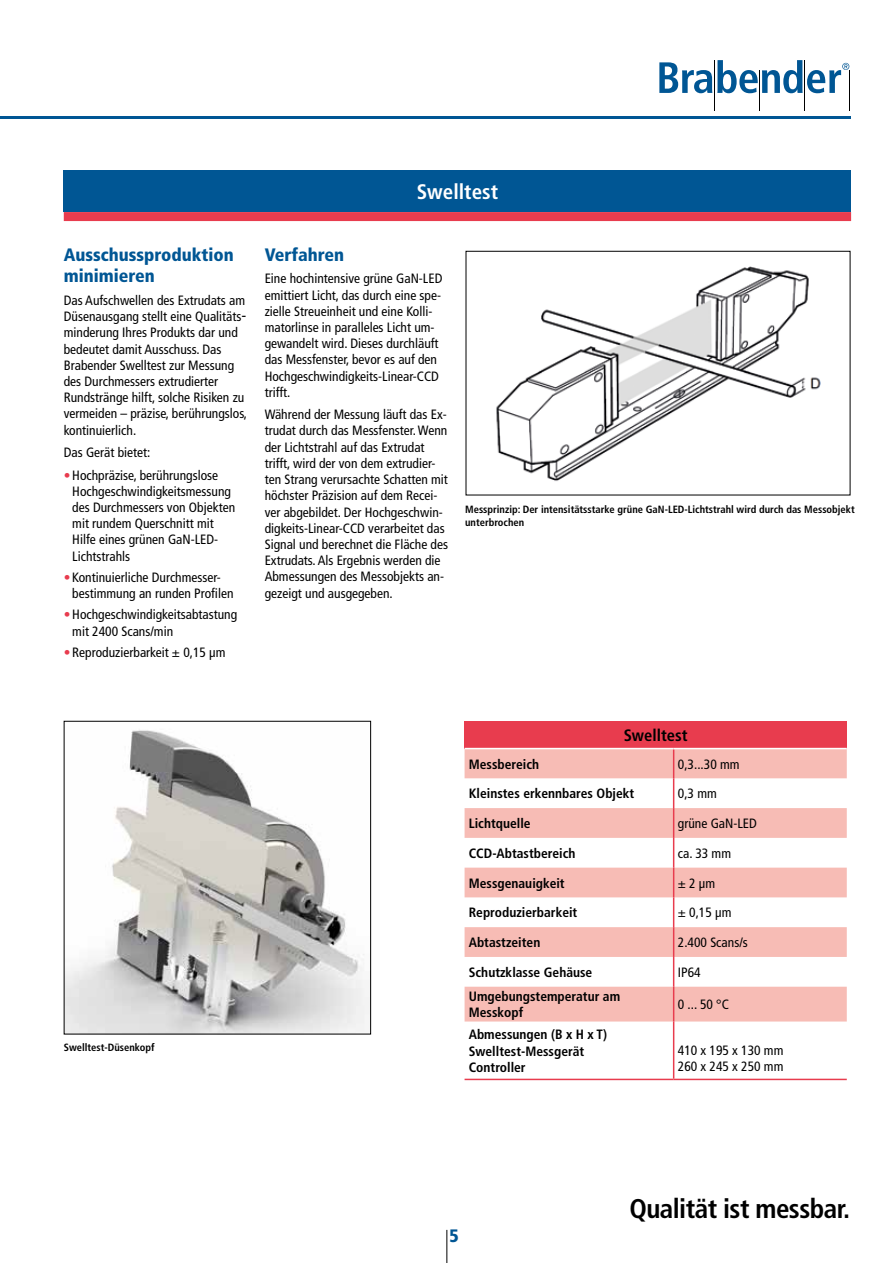
<style>
.page{position:relative;width:893px;height:1263px;background:#fff}
.page>*{position:absolute;margin:0;border:0;box-sizing:border-box;transform-origin:0 0}
.t1{font:700 condensed 27px "Frutiger LT Std";letter-spacing:-.02em;color:#000}
.t2{font:700 condensed 21px "Frutiger LT Std";color:#fff}
.t3{font:900 condensed 18px/21.6px "Frutiger LT Std";color:#005694}
.t4{font:700 condensed 16.5px "Frutiger LT Std";color:#000}
.t5{font:condensed 13.5px/16.2px "Frutiger LT Std";color:#000}
.t6{font:700 condensed 13.5px/16.2px "Frutiger LT Std";color:#000}
.t7{font:700 condensed 10.5px/12.6px "Frutiger LT Std";color:#000}
.s1{color:#e83c4e}
</style>
<div class="page">
<svg style="left:659px;top:60px;width:190px;height:33px"></svg>
<hr style="left:715px;top:60px;width:1px;height:50px;background:#000">
<hr style="left:805px;top:60px;width:1px;height:50px;background:#000">
<hr style="left:760px;top:70px;width:1px;height:40px;background:#000">
<hr style="left:849px;top:70px;width:1px;height:40px;background:#000">
<hr style="left:0;top:117px;width:850px;height:2px;background:#005694">
<div style="left:64px;top:170px;width:787px;height:42px;background:#005694"></div>
<div style="left:64px;top:212px;width:787px;height:9px;background:#e83c4e"></div>
<div style="left:465px;top:721px;width:382px;height:27px;background:#e83c4e"></div>
<svg style="left:465px;top:749px;width:382px;height:272px;fill:#f7bcb5"></svg>
<svg style="left:673px;top:749px;width:1px;height:29px"></svg>
<hr style="left:673px;top:778px;width:1px;height:30px;background:#e83c4e">
<hr style="left:673px;top:808px;width:1px;height:30px;background:#e83c4e">
<hr style="left:673px;top:838px;width:1px;height:30px;background:#e83c4e">
<svg style="left:673px;top:868px;width:1px;height:29px"></svg>
<hr style="left:673px;top:897px;width:1px;height:30px;background:#e83c4e">
<hr style="left:673px;top:927px;width:1px;height:30px;background:#e83c4e">
<hr style="left:673px;top:957px;width:1px;height:30px;background:#e83c4e">
<hr style="left:673px;top:987px;width:1px;height:34px;background:#e83c4e">
<hr style="left:673px;top:1021px;width:1px;height:58px;background:#e83c4e">
<hr style="left:465px;top:1079px;width:209px;height:1px;background:#e83c4e">
<hr style="left:674px;top:1079px;width:173px;height:1px;background:#e83c4e">
<img style="left:66px;top:730px;width:303px;height:302px">
<div style="left:64px;top:721px;width:307px;height:313px;border:1px solid #000"></div>
<hr style="left:446px;top:1230px;width:1px;height:33px;background:#000">
<img style="left:496px;top:266px;width:325px;height:215px">
<div style="left:466px;top:251px;width:384px;height:244px;border:1px solid #000"></div>
<h2 class="t2" style="left:417px;top:179px;width:83px">Swelltest</h2>
<h3 class="t3" style="left:64px;top:244px;width:172px">Ausschussproduktion minimieren</h3>
<p class="t5" style="left:64px;top:292px;width:185px">Das Aufschwellen des Extrudats am<br>Düsenausgang stellt eine Qualitäts&shy;minderung Ihres Produkts dar und bedeutet damit Ausschuss. Das<br>Brabender Swelltest zur Messung des Durchmessers extrudierter<br>Rundstränge hilft, solche Risiken zu vermeiden – präzise, berührungslos, kontinuierlich.</p>
<p class="t5" style="left:64px;top:444px;width:88px">Das Gerät bietet:</p>
<p class="t5" style="left:72px;top:467px;width:164px;text-indent:-9px"><span class="s1">•</span>Hochpräzise, berührungslose<br>Hochgeschwindigkeitsmessung des Durchmessers von Objekten mit rundem Querschnitt mit<br>Hilfe eines grünen GaN-LED-<br>Lichtstrahls</p>
<p class="t5" style="left:72px;top:569px;width:163px;text-indent:-9px"><span class="s1">•</span> Kontinuierliche Durchmesser&shy;bestimmung an runden Profilen</p>
<p class="t5" style="left:72px;top:607px;width:166px;text-indent:-9px"><span class="s1">•</span>Hochgeschwindigkeitsabtastung mit 2400 Scans/min</p>
<p class="t5" style="left:64px;top:644px;width:163px"><span class="s1">•</span> Reproduzierbarkeit ± 0,15 µm</p>
<h3 class="t3" style="left:265px;top:244px;width:81px">Verfahren</h3>
<p class="t5" style="left:265px;top:271px;width:179px">Eine hochintensive grüne GaN-LED emittiert Licht, das durch eine spe&shy;zielle Streueinheit und eine Kolli&shy;matorlinse in paralleles Licht um&shy;gewandelt wird. Dieses durchläuft das Messfenster, bevor es auf den<br>Hochgeschwindigkeits-Linear-CCD trifft.</p>
<p class="t5" style="left:265px;top:407px;width:185px">Während der Messung läuft das Ex&shy;trudat durch das Messfenster. Wenn der Lichtstrahl auf das Extrudat trifft, wird der von dem extrudier&shy;ten Strang verursachte Schatten mit höchster Präzision auf dem Recei&shy;ver abgebildet. Der Hochgeschwin&shy;digkeits-Linear-CCD verarbeitet das Signal und berechnet die Fläche des Extrudats. Als Ergebnis werden die Abmessungen des Messobjekts an&shy;gezeigt und ausgegeben.</p>
<p class="t7" style="left:465px;top:503px;width:391px">Messprinzip: Der intensitätsstarke grüne GaN-LED-Lichtstrahl wird durch das Messobjekt unterbrochen</p>
<p class="t7" style="left:64px;top:1041px;width:92px">Swelltest-Düsenkopf</p>
<p class="t4" style="left:624px;top:725px;width:65px">Swelltest</p>
<p class="t6" style="left:469px;top:756px;width:72px">Messbereich</p>
<p class="t5" style="left:678px;top:756px;width:63px">0,3...30 mm</p>
<p class="t6" style="left:469px;top:785px;width:167px">Kleinstes erkennbares Objekt</p>
<p class="t5" style="left:678px;top:786px;width:40px">0,3 mm</p>
<p class="t6" style="left:469px;top:815px;width:63px">Lichtquelle</p>
<p class="t5" style="left:678px;top:815px;width:81px">grüne GaN-LED</p>
<p class="t6" style="left:469px;top:845px;width:108px">CCD-Abtastbereich</p>
<p class="t5" style="left:678px;top:845px;width:55px">ca. 33 mm</p>
<p class="t6" style="left:469px;top:875px;width:97px">Messgenauigkeit</p>
<p class="t5" style="left:678px;top:875px;width:39px">± 2 µm</p>
<p class="t6" style="left:469px;top:904px;width:110px">Reproduzierbarkeit</p>
<p class="t5" style="left:678px;top:905px;width:55px">± 0,15 µm</p>
<p class="t6" style="left:469px;top:934px;width:73px">Abtastzeiten</p>
<p class="t5" style="left:678px;top:934px;width:71px">2.400 Scans/s</p>
<p class="t6" style="left:469px;top:964px;width:125px">Schutzklasse Gehäuse</p>
<p class="t5" style="left:678px;top:964px;width:24px">IP64</p>
<p class="t6" style="left:469px;top:988px;width:153px">Umgebungstemperatur am<br>Messkopf</p>
<p class="t5" style="left:678px;top:996px;width:53px">0 ... 50 °C</p>
<p class="t6" style="left:469px;top:1026px;width:140px">Abmessungen (B x H x T)<br>Swelltest-Messgerät<br>Controller</p>
<p class="t5" style="left:678px;top:1042px;width:107px">410 x 195 x 130 mm<br>260 x 245 x 250 mm</p>
<h3 class="t3" style="left:449px;top:1225px;width:11px">5</h3>
<h1 class="t1" style="left:629px;top:1193px;width:222px">Qualität ist messbar.</h1>
</div>
